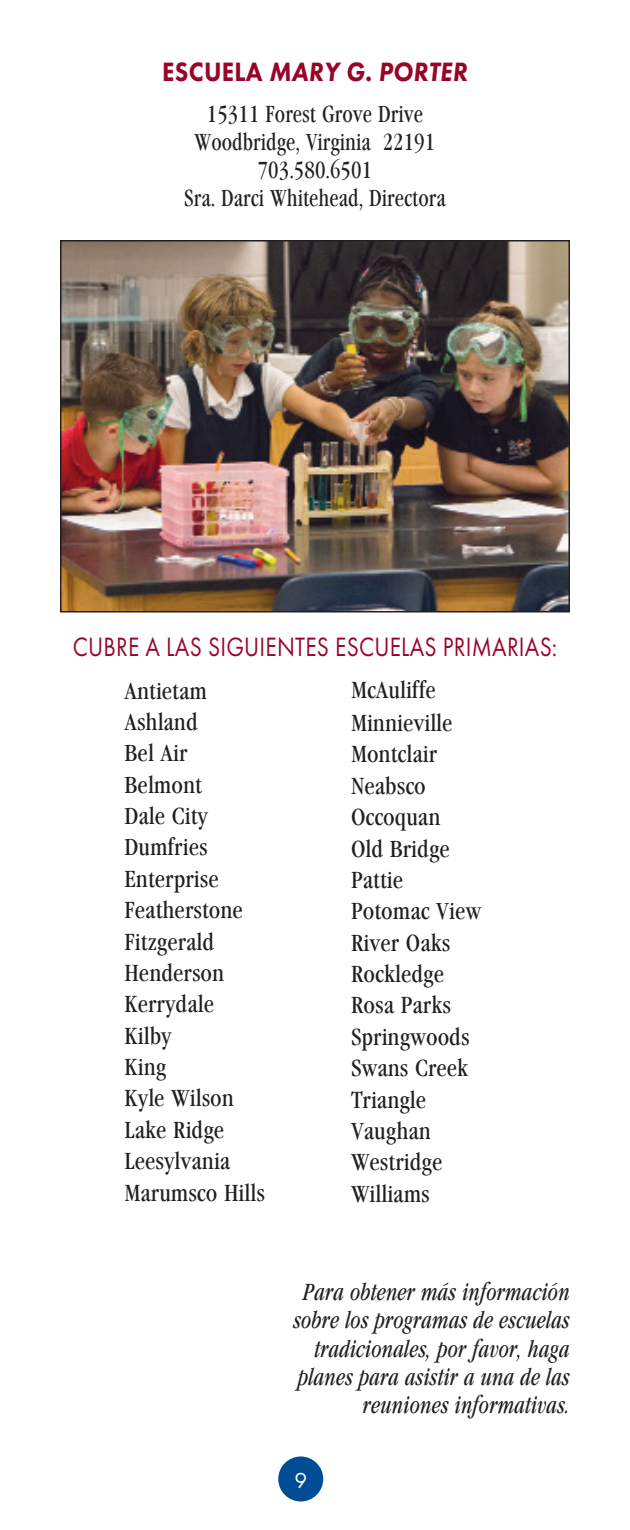
<style>
.page{position:relative;width:630px;height:1530px;background:#fff}
.page>*{position:absolute;margin:0;border:0;box-sizing:border-box;transform-origin:0 0}
.School_Name{font:27.5px "Futura PT";letter-spacing:.01em;color:#990529;scale:.85 1}
.School_Name-2{font:italic 800 27.5px "Futura PT";letter-spacing:.01em;color:#990529;scale:.9 1}
.Body{font:24px "Garamond Cd ITC";color:#231f20}
.Body-2{font:italic 24px/28.2px "Garamond Cd ITC";color:#231f20;text-align:right;scale:.9 1}
.Body-3{font:24px/28.2px "Garamond Cd ITC";color:#231f20;text-align:center;scale:.9 1}
.School_Name-3{font:22.5px "Futura PT";color:#fff}
.s1{font-style:normal}
</style>
<div class="page">
<div style="left:278px;top:1457px;width:45px;height:45px;background:#014d95;border-radius:50%"></div>
<img style="left:63px;top:243px;width:504px;height:367px">
<div style="left:60px;top:240px;width:510px;height:373px;border:2px solid #231f20"></div>
<p class="School_Name-2" style="left:162px;top:55px;width:341px"><span class="s1">ESCUELA</span> MARY G. PORTER</p>
<p class="Body-3" style="left:184px;top:100px;width:292px">15311 Forest Grove Drive<br>Woodbridge, Virginia 22191<br>703.580.6501<br>Sra. Darci Whitehead, Directora</p>
<p class="School_Name" style="left:73px;top:631px;width:571px">CUBRE A LAS SIGUIENTES ESCUELAS PRIMARIAS:</p>
<p class="Body" style="left:124px;top:677px;width:84px">Antietam</p>
<p class="Body" style="left:124px;top:709px;width:75px">Ashland</p>
<p class="Body" style="left:124px;top:740px;width:64px">Bel Air</p>
<p class="Body" style="left:124px;top:772px;width:79px">Belmont</p>
<p class="Body" style="left:124px;top:803px;width:85px">Dale City</p>
<p class="Body" style="left:124px;top:834px;width:85px">Dumfries</p>
<p class="Body" style="left:124px;top:866px;width:96px">Enterprise</p>
<p class="Body" style="left:124px;top:897px;width:120px">Featherstone</p>
<p class="Body" style="left:124px;top:928px;width:91px">Fitzgerald</p>
<p class="Body" style="left:124px;top:960px;width:101px">Henderson</p>
<p class="Body" style="left:124px;top:991px;width:91px">Kerrydale</p>
<p class="Body" style="left:124px;top:1023px;width:49px">Kilby</p>
<p class="Body" style="left:124px;top:1054px;width:43px">King</p>
<p class="Body" style="left:124px;top:1085px;width:111px">Kyle Wilson</p>
<p class="Body" style="left:124px;top:1117px;width:101px">Lake Ridge</p>
<p class="Body" style="left:124px;top:1148px;width:107px">Leesylvania</p>
<p class="Body" style="left:124px;top:1179px;width:142px">Marumsco Hills</p>
<p class="Body" style="left:351px;top:677px;width:86px">McAuliffe</p>
<p class="Body" style="left:351px;top:710px;width:103px">Minnieville</p>
<p class="Body" style="left:351px;top:741px;width:88px">Montclair</p>
<p class="Body" style="left:351px;top:773px;width:76px">Neabsco</p>
<p class="Body" style="left:351px;top:804px;width:91px">Occoquan</p>
<p class="Body" style="left:351px;top:835px;width:100px">Old Bridge</p>
<p class="Body" style="left:351px;top:867px;width:54px">Pattie</p>
<p class="Body" style="left:351px;top:898px;width:132px">Potomac View</p>
<p class="Body" style="left:351px;top:930px;width:101px">River Oaks</p>
<p class="Body" style="left:351px;top:961px;width:95px">Rockledge</p>
<p class="Body" style="left:351px;top:992px;width:102px">Rosa Parks</p>
<p class="Body" style="left:351px;top:1024px;width:120px">Springwoods</p>
<p class="Body" style="left:351px;top:1055px;width:119px">Swans Creek</p>
<p class="Body" style="left:351px;top:1086px;width:77px">Triangle</p>
<p class="Body" style="left:351px;top:1118px;width:81px">Vaughan</p>
<p class="Body" style="left:351px;top:1149px;width:93px">Westridge</p>
<p class="Body" style="left:351px;top:1181px;width:80px">Williams</p>
<p class="Body-2" style="left:293px;top:1278px;width:309px">Para obtener más información sobre los programas de escuelas tradicionales, por favor, haga planes para asistir a una de las reuniones informativas.</p>
<p class="School_Name-3" style="left:294px;top:1467px;width:14px">9</p>
</div>
